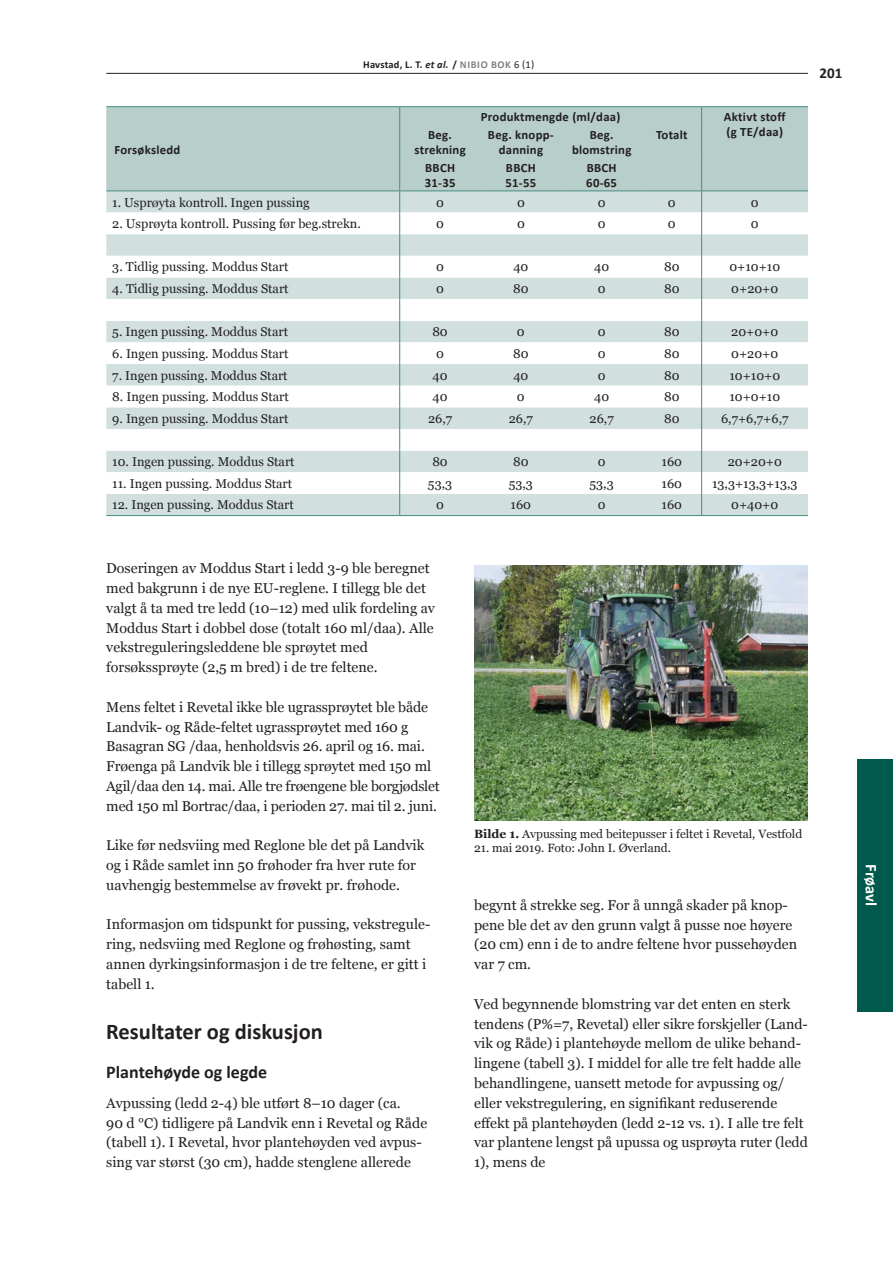
<style>
.page{position:relative;width:893px;height:1263px;background:#fff}
.page>*{position:absolute;margin:0;border:0;box-sizing:border-box;transform-origin:0 0}
.t1{font:700 22.5px "Calibri";color:#231f20}
.t2{font:700 18px "Calibri";color:#231f20}
.t3{font:700 16.5px "Calibri";color:#fff}
.t4{font:700 15px "Calibri";color:#231f20}
.t5{font:14.25px/19.8px "Georgia";color:#231f20}
.t6{font:12.75px "Georgia";color:#231f20}
.t7{font:700 12.75px/15px "Calibri";letter-spacing:.02em;color:#231f20}
.t8{font:12px "Georgia";color:#231f20}
.t9{font:700 10.5px "Calibri";letter-spacing:.04em;color:#231f20}
.s1{font-style:italic}
.s2{color:#808285}
.s3{font-weight:400}
.s4{font-weight:700}
</style>
<div class="page">
<hr style="left:106px;top:73px;width:702px;height:1px;background:#231f20">
<div style="left:857px;top:759px;width:36px;height:252px;background:#00594d"></div>
<div style="left:106px;top:107px;width:702px;height:83px;background:#b7cecb"></div>
<div style="left:106px;top:191px;width:702px;height:324px;background:#d1e0df"></div>
<svg style="left:106px;top:213px;width:702px;height:281px"></svg>
<hr style="left:106px;top:515px;width:294px;height:1px;background:#488a83">
<hr style="left:400px;top:515px;width:80px;height:1px;background:#488a83">
<hr style="left:480px;top:515px;width:81px;height:1px;background:#488a83">
<hr style="left:561px;top:515px;width:81px;height:1px;background:#488a83">
<hr style="left:642px;top:515px;width:60px;height:1px;background:#488a83">
<hr style="left:702px;top:515px;width:106px;height:1px;background:#488a83">
<hr style="left:106px;top:106px;width:294px;height:1px;background:#488a83">
<hr style="left:400px;top:106px;width:80px;height:1px;background:#488a83">
<hr style="left:480px;top:106px;width:81px;height:1px;background:#488a83">
<hr style="left:561px;top:106px;width:81px;height:1px;background:#488a83">
<hr style="left:642px;top:106px;width:60px;height:1px;background:#488a83">
<hr style="left:702px;top:106px;width:106px;height:1px;background:#488a83">
<hr style="left:106px;top:190px;width:294px;height:1px;background:#488a83">
<hr style="left:400px;top:190px;width:80px;height:1px;background:#488a83">
<hr style="left:480px;top:190px;width:81px;height:1px;background:#488a83">
<hr style="left:561px;top:190px;width:81px;height:1px;background:#488a83">
<hr style="left:642px;top:190px;width:60px;height:1px;background:#488a83">
<hr style="left:702px;top:190px;width:106px;height:1px;background:#488a83">
<svg style="left:399px;top:107px;width:1px;height:18px"></svg>
<svg style="left:701px;top:107px;width:1px;height:18px"></svg>
<hr style="left:399px;top:125px;width:1px;height:33px;background:#488a83">
<hr style="left:701px;top:125px;width:1px;height:33px;background:#488a83">
<hr style="left:701px;top:158px;width:1px;height:32px;background:#488a83">
<hr style="left:399px;top:158px;width:1px;height:32px;background:#488a83">
<svg style="left:399px;top:191px;width:1px;height:324px"></svg>
<svg style="left:701px;top:191px;width:1px;height:324px"></svg>
<img style="left:474px;top:565px;width:334px;height:255px">
<p class="t9" style="left:363px;top:58px;width:173px">Havstad, L. T. <span class="s1">et al.</span> / <span class="s2">NIBIO BOK</span> <span class="s3">6 (1)</span></p>
<p class="t7" style="left:115px;top:142px;width:67px">Forsøksledd</p>
<p class="t7" style="left:481px;top:109px;width:141px">Produktmengde (ml/daa)</p>
<p class="t7" style="left:724px;top:109px;width:63px">Aktivt stoff</p>
<p class="t7" style="left:428px;top:127px;width:25px">Beg.</p>
<p class="t7" style="left:726px;top:124px;width:58px">(g TE/daa)</p>
<p class="t7" style="left:414px;top:142px;width:53px">strekning</p>
<p class="t7" style="left:488px;top:127px;width:67px;text-align:center">Beg. knopp&shy;danning</p>
<p class="t7" style="left:572px;top:127px;width:61px;text-align:center">Beg. blomstring</p>
<p class="t7" style="left:656px;top:127px;width:33px">Totalt</p>
<p class="t7" style="left:425px;top:160px;width:32px">BBCH<br>31-35</p>
<p class="t7" style="left:505px;top:160px;width:32px">BBCH<br>51-55</p>
<p class="t7" style="left:586px;top:160px;width:32px">BBCH<br>60-65</p>
<p class="t6" style="left:112px;top:195px;width:199px">1. Usprøyta kontroll. Ingen pussing</p>
<p class="t6" style="left:436px;top:195px;width:9px">0</p>
<p class="t6" style="left:517px;top:195px;width:9px">0</p>
<p class="t6" style="left:598px;top:195px;width:9px">0</p>
<p class="t6" style="left:668px;top:195px;width:9px">0</p>
<p class="t6" style="left:751px;top:195px;width:9px">0</p>
<p class="t6" style="left:112px;top:217px;width:250px">2. Usprøyta kontroll. Pussing før beg.strekn.</p>
<p class="t6" style="left:436px;top:217px;width:9px">0</p>
<p class="t6" style="left:517px;top:217px;width:9px">0</p>
<p class="t6" style="left:598px;top:217px;width:9px">0</p>
<p class="t6" style="left:668px;top:217px;width:9px">0</p>
<p class="t6" style="left:751px;top:217px;width:9px">0</p>
<p class="t6" style="left:112px;top:260px;width:178px">3. Tidlig pussing. Moddus Start</p>
<p class="t6" style="left:436px;top:260px;width:9px">0</p>
<p class="t6" style="left:513px;top:260px;width:17px">40</p>
<p class="t6" style="left:594px;top:260px;width:17px">40</p>
<p class="t6" style="left:664px;top:260px;width:17px">80</p>
<p class="t6" style="left:729px;top:260px;width:52px">0+10+10</p>
<p class="t6" style="left:112px;top:281px;width:178px">4. Tidlig pussing. Moddus Start</p>
<p class="t6" style="left:436px;top:281px;width:9px">0</p>
<p class="t6" style="left:513px;top:281px;width:17px">80</p>
<p class="t6" style="left:598px;top:281px;width:9px">0</p>
<p class="t6" style="left:664px;top:281px;width:17px">80</p>
<p class="t6" style="left:731px;top:281px;width:49px">0+20+0</p>
<p class="t6" style="left:112px;top:325px;width:177px">5. Ingen pussing. Moddus Start</p>
<p class="t6" style="left:432px;top:325px;width:17px">80</p>
<p class="t6" style="left:517px;top:325px;width:9px">0</p>
<p class="t6" style="left:598px;top:325px;width:9px">0</p>
<p class="t6" style="left:664px;top:325px;width:17px">80</p>
<p class="t6" style="left:731px;top:325px;width:49px">20+0+0</p>
<p class="t6" style="left:112px;top:346px;width:178px">6. Ingen pussing. Moddus Start</p>
<p class="t6" style="left:436px;top:346px;width:9px">0</p>
<p class="t6" style="left:513px;top:346px;width:17px">80</p>
<p class="t6" style="left:598px;top:346px;width:9px">0</p>
<p class="t6" style="left:664px;top:346px;width:17px">80</p>
<p class="t6" style="left:731px;top:346px;width:49px">0+20+0</p>
<p class="t6" style="left:112px;top:368px;width:177px">7. Ingen pussing. Moddus Start</p>
<p class="t6" style="left:433px;top:368px;width:17px">40</p>
<p class="t6" style="left:513px;top:368px;width:17px">40</p>
<p class="t6" style="left:598px;top:368px;width:9px">0</p>
<p class="t6" style="left:664px;top:368px;width:17px">80</p>
<p class="t6" style="left:729px;top:368px;width:52px">10+10+0</p>
<p class="t6" style="left:112px;top:390px;width:178px">8. Ingen pussing. Moddus Start</p>
<p class="t6" style="left:433px;top:390px;width:17px">40</p>
<p class="t6" style="left:517px;top:390px;width:9px">0</p>
<p class="t6" style="left:594px;top:390px;width:17px">40</p>
<p class="t6" style="left:664px;top:390px;width:17px">80</p>
<p class="t6" style="left:729px;top:390px;width:52px">10+0+10</p>
<p class="t6" style="left:112px;top:411px;width:178px">9. Ingen pussing. Moddus Start</p>
<p class="t6" style="left:428px;top:411px;width:26px">26,7</p>
<p class="t6" style="left:509px;top:411px;width:26px">26,7</p>
<p class="t6" style="left:590px;top:411px;width:26px">26,7</p>
<p class="t6" style="left:664px;top:411px;width:17px">80</p>
<p class="t6" style="left:721px;top:411px;width:69px">6,7+6,7+6,7</p>
<p class="t6" style="left:112px;top:455px;width:184px">10. Ingen pussing. Moddus Start</p>
<p class="t6" style="left:432px;top:455px;width:17px">80</p>
<p class="t6" style="left:513px;top:455px;width:17px">80</p>
<p class="t6" style="left:598px;top:455px;width:9px">0</p>
<p class="t6" style="left:662px;top:455px;width:22px">160</p>
<p class="t6" style="left:728px;top:455px;width:56px">20+20+0</p>
<p class="t6" style="left:112px;top:476px;width:181px">11. Ingen pussing. Moddus Start</p>
<p class="t6" style="left:428px;top:476px;width:26px">53,3</p>
<p class="t6" style="left:509px;top:476px;width:26px">53,3</p>
<p class="t6" style="left:590px;top:476px;width:26px">53,3</p>
<p class="t6" style="left:662px;top:476px;width:22px">160</p>
<p class="t6" style="left:712px;top:476px;width:87px">13,3+13,3+13,3</p>
<p class="t6" style="left:112px;top:498px;width:183px">12. Ingen pussing. Moddus Start</p>
<p class="t6" style="left:436px;top:498px;width:9px">0</p>
<p class="t6" style="left:511px;top:498px;width:22px">160</p>
<p class="t6" style="left:598px;top:498px;width:9px">0</p>
<p class="t6" style="left:662px;top:498px;width:22px">160</p>
<p class="t6" style="left:731px;top:498px;width:49px">0+40+0</p>
<p class="t4" style="left:820px;top:64px;width:24px">201</p>
<p class="t5" style="left:106px;top:558px;width:330px">Doseringen av Moddus Start i ledd 3-9 ble beregnet med bakgrunn i de nye EU-reglene. I tillegg ble det valgt å ta med tre ledd (10–12) med ulik fordeling av Moddus Start i dobbel dose (totalt 160 ml/daa). Alle vekstreguleringsleddene ble sprøytet med forsøkssprøyte (2,5 m bred) i de tre feltene.</p>
<p class="t5" style="left:106px;top:697px;width:335px">Mens feltet i Revetal ikke ble ugrassprøytet ble både Landvik- og Råde-feltet ugrassprøytet med 160 g Basagran SG /daa, henholdsvis 26. april og 16. mai.<br>Frøenga på Landvik ble i tillegg sprøytet med 150 ml Agil/daa den 14. mai. Alle tre frøengene ble borgjødslet med 150 ml Bortrac/daa, i perioden 27. mai til 2. juni.</p>
<p class="t5" style="left:106px;top:835px;width:320px">Like før nedsviing med Reglone ble det på Landvik og i Råde samlet inn 50 frøhoder fra hver rute for uavhengig bestemmelse av frøvekt pr. frøhode.</p>
<p class="t5" style="left:106px;top:915px;width:326px">Informasjon om tidspunkt for pussing, vekstregule&shy;ring, nedsviing med Reglone og frøhøsting, samt annen dyrkingsinformasjon i de tre feltene, er gitt i tabell 1.</p>
<h1 class="t1" style="left:106px;top:1017px;width:218px">Resultater og diskusjon</h1>
<p class="t2" style="left:106px;top:1060px;width:162px">Plantehøyde og legde</p>
<p class="t5" style="left:106px;top:1093px;width:322px">Avpussing (ledd 2-4) ble utført 8–10 dager (ca.<br>90 d °C) tidligere på Landvik enn i Revetal og Råde (tabell 1). I Revetal, hvor plantehøyden ved avpus&shy;sing var størst (30 cm), hadde stenglene allerede</p>
<p class="t8" style="left:474px;top:827px;width:330px"><span class="s4">Bilde 1.</span> Avpussing med beitepusser i feltet i Revetal, Vestfold</p>
<p class="t8" style="left:474px;top:841px;width:198px">21. mai 2019. Foto: John I. Øverland.</p>
<p class="t5" style="left:474px;top:895px;width:324px">begynt å strekke seg. For å unngå skader på knop&shy;pene ble det av den grunn valgt å pusse noe høyere (20 cm) enn i de to andre feltene hvor pussehøyden var 7 cm.</p>
<p class="t5" style="left:474px;top:994px;width:335px">Ved begynnende blomstring var det enten en sterk tendens (P%=7, Revetal) eller sikre forskjeller (Land&shy;vik og Råde) i plantehøyde mellom de ulike behand&shy;lingene (tabell 3). I middel for alle tre felt hadde alle behandlingene, uansett metode for avpussing og/ eller vekstregulering, en signifikant reduserende effekt på plantehøyden (ledd 2-12 vs. 1). I alle tre felt var plantene lengst på upussa og usprøyta ruter (ledd 1), mens de</p>
<p class="t3" style="left:882px;top:864px;width:43px;rotate:90deg">Frøavl</p>
</div>
